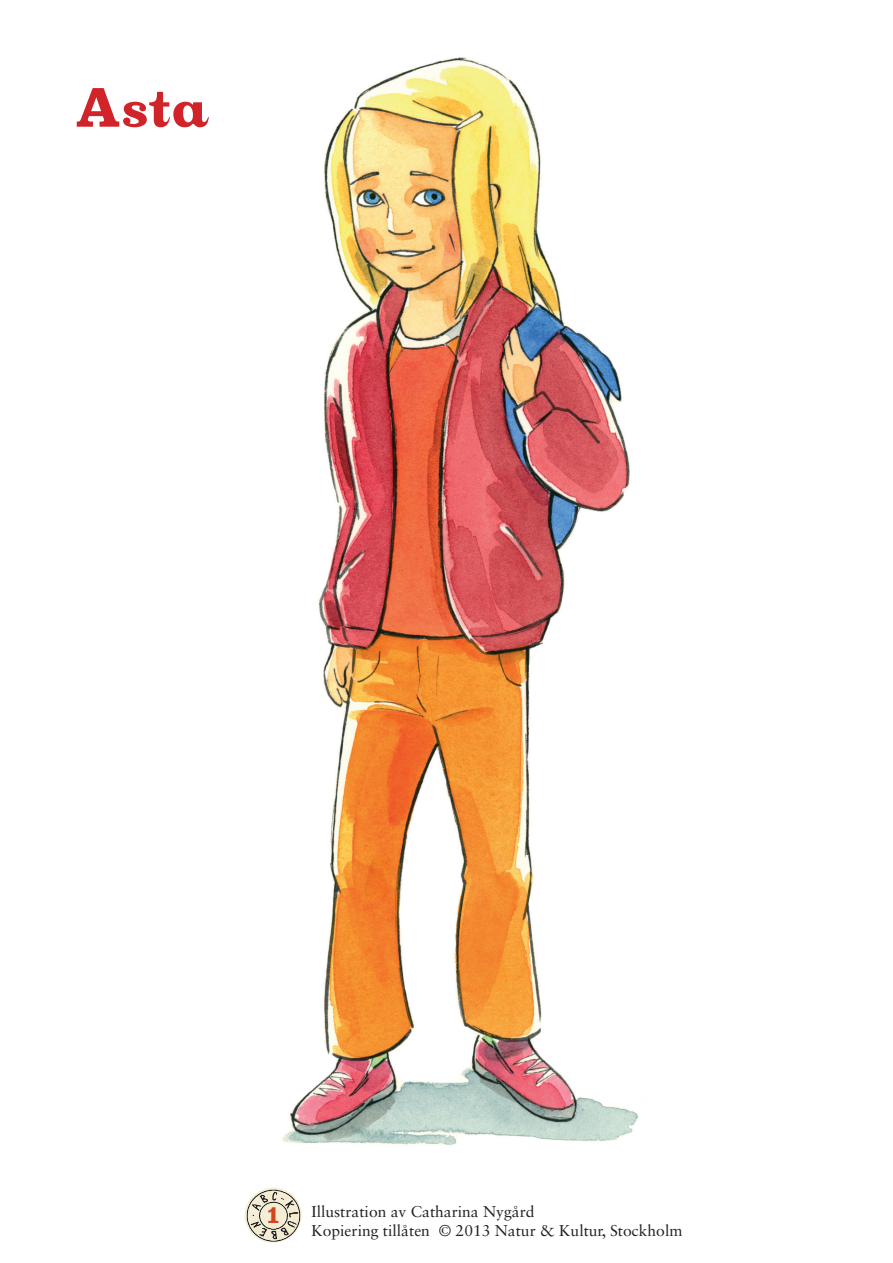
<style>
.page{position:relative;width:893px;height:1263px;background:#fff}
.page>*{position:absolute;margin:0;border:0;box-sizing:border-box;transform-origin:0 0}
.NoK_Rubrik_1_liten{font:900 60px "Oxtail OT";color:#d1232a}
.NoK_Rubrik_1{font:900 24.45px "Oxtail OT";color:#d4441d;scale:1.04 1}
.t1{font:15.6px "Sabon LT Std";color:#231f20}
</style>
<div class="page">
<img style="left:244px;top:1188px;width:58px;height:55px">
<img style="left:282px;top:56px;width:356px;height:1090px">
<p class="NoK_Rubrik_1_liten" style="left:76px;top:76px;width:134px">Asta</p>
<p class="NoK_Rubrik_1" style="left:267px;top:1202px;width:13px">1</p>
<p class="t1" style="left:312px;top:1202px;width:224px">Illustration av Catharina Nygård</p>
<p class="t1" style="left:312px;top:1221px;width:372px">Kopiering tillåten © 2013 Natur &amp; Kultur, Stockholm</p>
</div>
